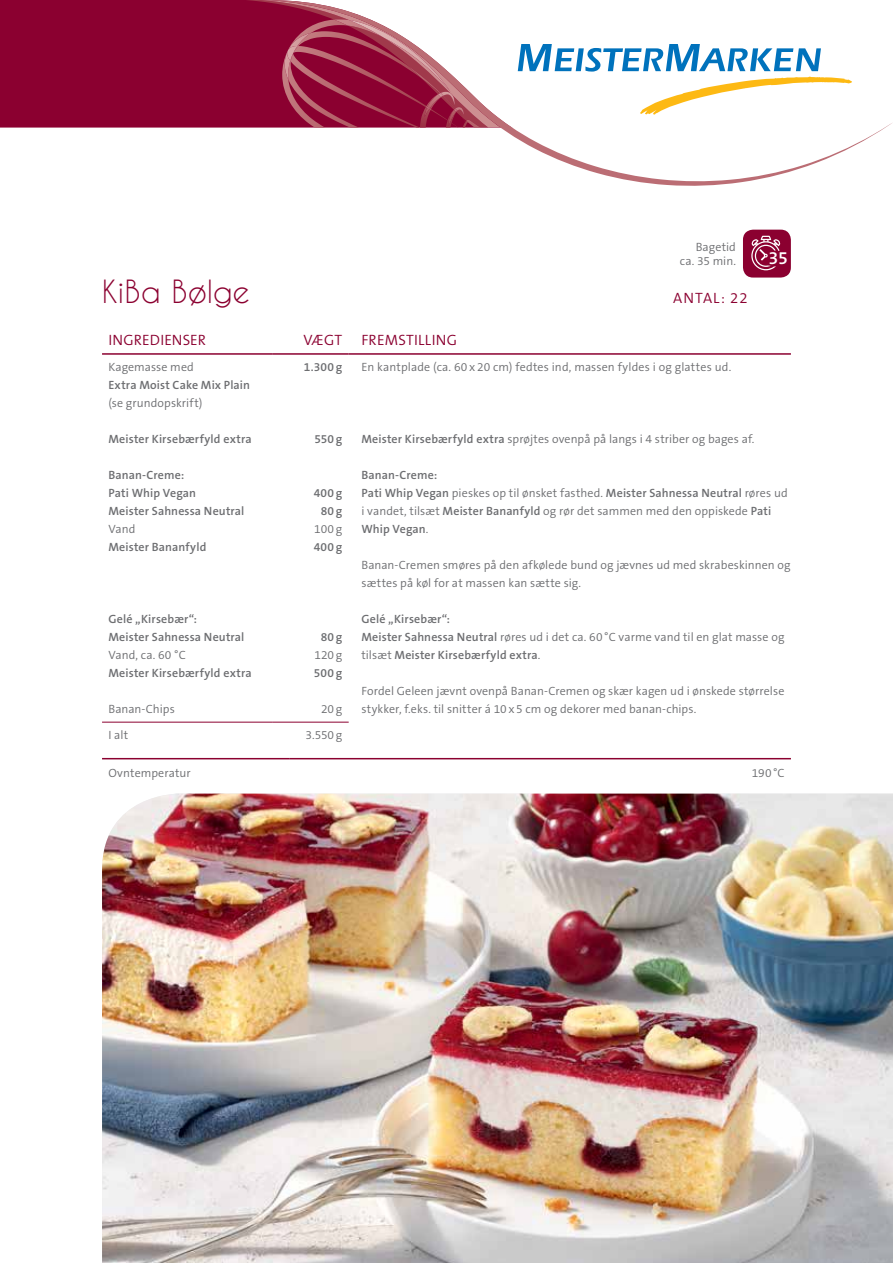
<style>
.page{position:relative;width:893px;height:1263px;background:#fff}
.page>*{position:absolute;margin:0;border:0;box-sizing:border-box;transform-origin:0 0}
.t1{font:30px "Caviar Dreams";color:#8b0030}
.t2{font:600 18px "The Sans B6";color:#fff}
.t3{font:300 15px "The Sans B4";letter-spacing:.01em;color:#8b0030}
.t4{font:300 12px/18px "The Sans B4";letter-spacing:.01em;color:#6d6e71}
.t5{font:600 12px/18px "The Sans B6";letter-spacing:.015em;color:#6d6e71}
.s1{font-family:"The Sans B6";font-weight:600}
.s2{font-family:"The Sans B4";font-weight:300}
</style>
<div class="page">
<div style="left:0;top:0;width:180px;height:128px;background:#8b0030"></div>
<svg style="left:500px;top:70px;width:392px;height:116px"></svg>
<svg style="left:180px;top:0;width:320px;height:128px"></svg>
<svg style="left:518px;top:44px;width:334px;height:70px"></svg>
<img style="left:102px;top:794px;width:791px;height:469px">
<hr style="left:102px;top:353px;width:170px;height:2px;background:#8b0030">
<hr style="left:272px;top:353px;width:77px;height:2px;background:#8b0030">
<hr style="left:349px;top:353px;width:442px;height:2px;background:#8b0030">
<hr style="left:102px;top:722px;width:170px;height:1px;background:#8b0030">
<hr style="left:272px;top:722px;width:77px;height:1px;background:#8b0030">
<hr style="left:102px;top:758px;width:187px;height:1px;background:#8b0030">
<hr style="left:289px;top:758px;width:502px;height:1px;background:#8b0030">
<div style="left:743px;top:230px;width:48px;height:48px;background:#8b0030;border-radius:10px"></div>
<svg style="left:751px;top:236px;width:30px;height:34px"></svg>
<h1 class="t1" style="left:102px;top:274px;width:150px">KiBa Bølge</h1>
<p class="t4" style="left:680px;top:240px;width:58px;line-height:14.4px;text-align:right">Bagetid ca. 35 min.</p>
<h2 class="t2" style="left:768px;top:249px;width:21px">35</h2>
<p class="t3" style="left:673px;top:290px;width:76px">ANTAL: 22</p>
<p class="t3" style="left:108px;top:333px;width:99px">INGREDIENSER</p>
<p class="t3" style="left:303px;top:333px;width:40px">VÆGT</p>
<p class="t3" style="left:361px;top:333px;width:97px">FREMSTILLING</p>
<p class="t4" style="left:108px;top:359px;width:87px">Kagemasse med</p>
<p class="t5" style="left:108px;top:377px;width:143px">Extra Moist Cake Mix Plain</p>
<p class="t4" style="left:108px;top:395px;width:95px">(se grundopskrift)</p>
<p class="t5" style="left:108px;top:431px;width:145px">Meister Kirsebærfyld extra</p>
<p class="t5" style="left:108px;top:467px;width:137px">Banan-Creme:<br>Pati Whip Vegan<br>Meister Sahnessa Neutral</p>
<p class="t4" style="left:108px;top:521px;width:29px">Vand</p>
<p class="t5" style="left:108px;top:539px;width:99px">Meister Bananfyld</p>
<p class="t4" style="left:361px;top:359px;width:371px">En kantplade (ca. 60 x 20 cm) fedtes ind, massen fyldes i og glattes ud.</p>
<p class="t5" style="left:304px;top:359px;width:40px">1.300g</p>
<p class="t4" style="left:361px;top:431px;width:395px"><span class="s1">Meister Kirsebærfyld extra</span> sprøjtes ovenpå på langs i 4 striber og bages af.</p>
<p class="t5" style="left:361px;top:467px;width:428px">Banan-Creme:<br>Pati Whip Vegan <span class="s2">pieskes op til ønsket fasthed.</span> Meister Sahnessa Neutral <span class="s2">røres ud</span></p>
<p class="t4" style="left:361px;top:503px;width:411px">i vandet, tilsæt <span class="s1">Meister Bananfyld</span> og rør det sammen med den oppiskede <span class="s1">Pati</span></p>
<p class="t5" style="left:361px;top:521px;width:69px">Whip Vegan<span class="s2">.</span></p>
<p class="t4" style="left:361px;top:557px;width:431px">Banan-Cremen smøres på den afkølede bund og jævnes ud med skrabeskinnen og sættes på køl for at massen kan sætte sig.</p>
<p class="t5" style="left:361px;top:611px;width:90px">Gelé „Kirsebær“:</p>
<p class="t4" style="left:361px;top:629px;width:424px"><span class="s1">Meister Sahnessa Neutral</span> røres ud i det ca. 60°C varme vand til en glat masse og</p>
<p class="t5" style="left:361px;top:647px;width:181px"><span class="s2">tilsæt</span> Meister Kirsebærfyld extra<span class="s2">.</span></p>
<p class="t4" style="left:361px;top:683px;width:424px">Fordel Geleen jævnt ovenpå Banan-Cremen og skær kagen ud i ønskede størrelse stykker, f.eks. til snitter á 10x5 cm og dekorer med banan-chips.</p>
<p class="t5" style="left:314px;top:431px;width:29px">550g</p>
<p class="t5" style="left:314px;top:485px;width:30px;text-align:center">400g<br>80g</p>
<p class="t4" style="left:314px;top:521px;width:30px">100g</p>
<p class="t5" style="left:314px;top:539px;width:30px">400g</p>
<p class="t5" style="left:108px;top:611px;width:137px">Gelé „Kirsebær“:<br>Meister Sahnessa Neutral</p>
<p class="t4" style="left:108px;top:647px;width:79px">Vand, ca. 60 °C</p>
<p class="t5" style="left:108px;top:665px;width:145px">Meister Kirsebærfyld extra</p>
<p class="t4" style="left:108px;top:701px;width:68px">Banan-Chips</p>
<p class="t5" style="left:321px;top:629px;width:23px">80g</p>
<p class="t4" style="left:314px;top:647px;width:29px">120g</p>
<p class="t5" style="left:314px;top:665px;width:30px">500g</p>
<p class="t4" style="left:321px;top:701px;width:23px">20g</p>
<p class="t4" style="left:108px;top:727px;width:21px">I alt</p>
<p class="t4" style="left:306px;top:727px;width:38px">3.550g</p>
<p class="t4" style="left:108px;top:764px;width:84px">Ovntemperatur</p>
<p class="t4" style="left:752px;top:764px;width:34px">190°C</p>
</div>
